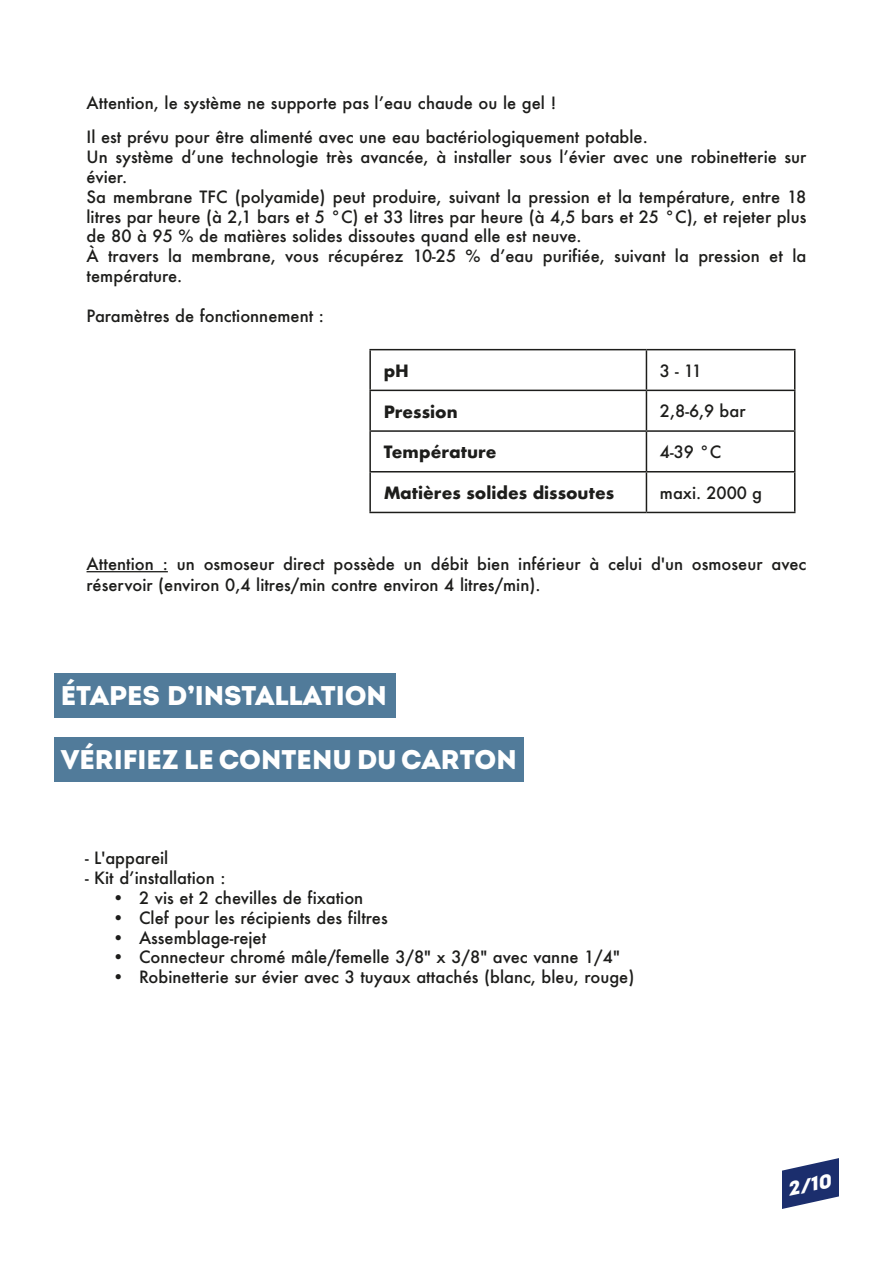
<style>
.page{position:relative;width:893px;height:1263px;background:#fff}
.page>*{position:absolute;margin:0;border:0;box-sizing:border-box;transform-origin:0 0}
.t1{font:27px "Intro Demo Black CAPS";color:#fff}
.t2{font:italic 19.5px "Intro Demo Black CAPS";color:#fff;scale:1.05 1}
.t3{font:500 16.5px/19.8px "Futura";color:#1d1d1b}
.t4{font:700 16.5px "Futura";color:#1d1d1b}
</style>
<div class="page">
<hr style="left:87px;top:571px;width:81px;height:1px;background:#1d1d1b">
<div style="left:54px;top:673px;width:342px;height:44px;background:#517b9a"></div>
<div style="left:54px;top:737px;width:470px;height:44px;background:#517b9a"></div>
<hr style="left:369px;top:349px;width:277px;height:1px;background:#1d1d1b">
<hr style="left:369px;top:350px;width:2px;height:40px;background:#1d1d1b">
<hr style="left:646px;top:349px;width:149px;height:1px;background:#1d1d1b">
<hr style="left:646px;top:350px;width:1px;height:40px;background:#1d1d1b">
<hr style="left:794px;top:350px;width:1px;height:40px;background:#1d1d1b">
<hr style="left:369px;top:390px;width:277px;height:1px;background:#1d1d1b">
<hr style="left:369px;top:391px;width:2px;height:39px;background:#1d1d1b">
<hr style="left:646px;top:390px;width:149px;height:1px;background:#1d1d1b">
<hr style="left:646px;top:391px;width:1px;height:39px;background:#1d1d1b">
<hr style="left:794px;top:391px;width:1px;height:39px;background:#1d1d1b">
<hr style="left:369px;top:430px;width:277px;height:2px;background:#1d1d1b">
<hr style="left:369px;top:432px;width:2px;height:39px;background:#1d1d1b">
<hr style="left:646px;top:430px;width:149px;height:2px;background:#1d1d1b">
<hr style="left:646px;top:432px;width:1px;height:39px;background:#1d1d1b">
<hr style="left:794px;top:432px;width:1px;height:39px;background:#1d1d1b">
<hr style="left:369px;top:471px;width:277px;height:1px;background:#1d1d1b">
<hr style="left:369px;top:472px;width:2px;height:40px;background:#1d1d1b">
<hr style="left:646px;top:471px;width:149px;height:1px;background:#1d1d1b">
<hr style="left:646px;top:472px;width:1px;height:40px;background:#1d1d1b">
<hr style="left:794px;top:472px;width:1px;height:40px;background:#1d1d1b">
<hr style="left:369px;top:512px;width:277px;height:1px;background:#1d1d1b">
<hr style="left:646px;top:512px;width:149px;height:1px;background:#1d1d1b">
<svg style="left:782px;top:1158px;width:57px;height:51px"></svg>
<p class="t3" style="left:87px;top:85px;width:563px;line-height:34.5px">Attention, le système ne supporte pas l’eau chaude ou le gel !<br>Il est prévu pour être alimenté avec une eau bactériologiquement potable.</p>
<p class="t3" style="left:87px;top:147px;width:721px">Un système d’une technologie très avancée, à installer sous l’évier avec une robinetterie sur évier.<br>Sa membrane TFC (polyamide) peut produire, suivant la pression et la température, entre 18 litres par heure (à 2,1 bars et 5 °C) et 33 litres par heure (à 4,5 bars et 25 °C), et rejeter plus de 80 à 95 % de matières solides dissoutes quand elle est neuve.<br>À travers la membrane, vous récupérez 10-25 % d’eau purifiée, suivant la pression et la température.</p>
<p class="t3" style="left:87px;top:305px;width:239px">Paramètres de fonctionnement :</p>
<p class="t4" style="left:384px;top:363px;width:27px">pH</p>
<p class="t3" style="left:660px;top:360px;width:43px">3 - 11</p>
<p class="t4" style="left:384px;top:404px;width:75px">Pression</p>
<p class="t3" style="left:660px;top:401px;width:87px">2,8-6,9 bar</p>
<p class="t4" style="left:384px;top:444px;width:114px">Température</p>
<p class="t3" style="left:660px;top:442px;width:63px">4-39 °C</p>
<p class="t4" style="left:384px;top:485px;width:232px">Matières solides dissoutes</p>
<p class="t3" style="left:660px;top:483px;width:104px">maxi. 2000 g</p>
<p class="t3" style="left:87px;top:553px;width:721px;line-height:21px">Attention : un osmoseur direct possède un débit bien inférieur à celui d'un osmoseur avec réservoir (environ 0,4 litres/min contre environ 4 litres/min).</p>
<h1 class="t1" style="left:61px;top:680px;width:328px">ÉTAPES D’INSTALLATION</h1>
<h1 class="t1" style="left:61px;top:744px;width:458px">VÉRIFIEZ LE CONTENU DU CARTON</h1>
<p class="t3" style="left:85px;top:848px;width:85px">- L'appareil</p>
<p class="t3" style="left:85px;top:868px;width:142px">- Kit d’installation :</p>
<p class="t3" style="left:112px;top:889px;width:253px">• 2 vis et 2 chevilles de fixation</p>
<p class="t3" style="left:112px;top:909px;width:277px">• Clef pour les récipients des filtres</p>
<p class="t3" style="left:112px;top:929px;width:156px">• Assemblage-rejet</p>
<p class="t3" style="left:112px;top:949px;width:509px">• Connecteur chromé mâle/femelle 3/8" x 3/8" avec vanne 1/4"</p>
<p class="t3" style="left:112px;top:969px;width:524px">• Robinetterie sur évier avec 3 tuyaux attachés (blanc, bleu, rouge)</p>
<p class="t2" style="left:785px;top:1178px;width:44px;rotate:-12deg">2/10</p>
</div>
